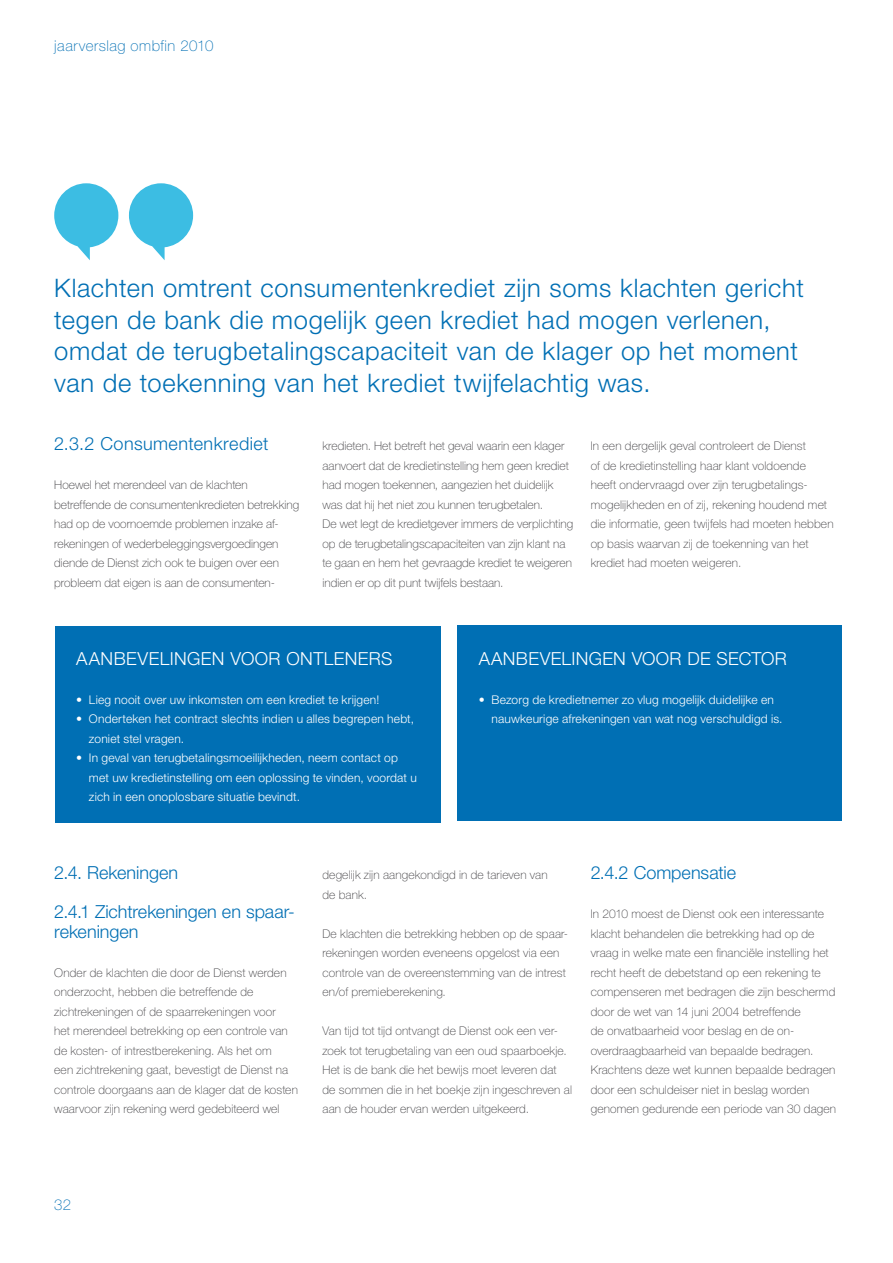
<style>
.page{position:relative;width:893px;height:1263px;background:#fff}
.page>*{position:absolute;margin:0;border:0;box-sizing:border-box;transform-origin:0 0}
.t1{font:300 25.5px/31.5px "Helvetica Neue LT Std";letter-spacing:.025em;color:#006fb4}
.t2{font:300 18px/39px "Helvetica Neue LT Std";color:#006fb4}
.t3{font:300 18px "Helvetica Neue LT Std";letter-spacing:.02em;color:#fff}
.t4{font:300 18px "Helvetica Neue LT Std";letter-spacing:.025em;color:#006fb4}
.t5{font:100 15px "Helvetica Neue LT Std";letter-spacing:.03em;color:#006fb4}
.t6{font:100 12px/19.5px "Helvetica Neue LT Std";letter-spacing:.01em;color:#3e3d40}
.t7{font:300 12px/19.5px "Helvetica Neue LT Std";letter-spacing:.015em;color:#fff}
</style>
<div class="page">
<div style="left:458px;top:626px;width:384px;height:195px;background:#006fb4"></div>
<div style="left:55px;top:626px;width:385px;height:196px;background:#006fb4"></div>
<svg style="left:54px;top:183px;width:64px;height:77px"></svg>
<svg style="left:129px;top:183px;width:64px;height:77px"></svg>
<p class="t5" style="left:54px;top:38px;width:161px">jaarverslag ombfin 2010</p>
<p class="t1" style="left:54px;top:272px;width:751px">Klachten omtrent consumentenkrediet zijn soms klachten gericht tegen de bank die mogelijk geen krediet had mogen verlenen, omdat de terugbetalingscapaciteit van de klager op het moment van de toekenning van het krediet twijfelachtig was.</p>
<h2 class="t4" style="left:54px;top:433px;width:216px">2.3.2 Consumentenkrediet</h2>
<p class="t6" style="left:54px;top:475px;width:246px">Hoewel het merendeel van de klachten betreffende de consumentenkredieten betrekking had op de voornoemde problemen inzake af&shy;rekeningen of wederbeleggingsvergoedingen diende de Dienst zich ook te buigen over een probleem dat eigen is aan de consumenten-</p>
<p class="t6" style="left:322px;top:436px;width:252px">kredieten. Het betreft het geval waarin een klager aanvoert dat de kredietinstelling hem geen krediet had mogen toekennen, aangezien het duidelijk was dat hij het niet zou kunnen terugbetalen.<br>De wet legt de kredietgever immers de verplichting op de terugbetalingscapaciteiten van zijn klant na te gaan en hem het gevraagde krediet te weigeren indien er op dit punt twijfels bestaan.</p>
<p class="t6" style="left:591px;top:436px;width:244px">In een dergelijk geval controleert de Dienst<br>of de kredietinstelling haar klant voldoende heeft ondervraagd over zijn terugbetalings&shy;mogelijkheden en of zij, rekening houdend met die informatie, geen twijfels had moeten hebben op basis waarvan zij de toekenning van het krediet had moeten weigeren.</p>
<h2 class="t3" style="left:76px;top:647px;width:50px">AANbevelingen</h2>
<h2 class="t3" style="left:230px;top:647px;width:14px">voor</h2>
<h2 class="t3" style="left:287px;top:647px;width:13px">ontleners</h2>
<p class="t7" style="left:76px;top:689px;width:305px">• Lieg nooit over uw inkomsten om een krediet te krijgen!</p>
<p class="t7" style="left:89px;top:709px;width:327px;text-indent:-13px">• Onderteken het contract slechts indien u alles begrepen hebt, zoniet stel vragen.</p>
<p class="t7" style="left:89px;top:748px;width:329px;text-indent:-13px">• In geval van terugbetalingsmoeilijkheden, neem contact op met uw kredietinstelling om een oplossing te vinden, voordat u zich in een onoplosbare situatie bevindt.</p>
<h2 class="t3" style="left:479px;top:647px;width:310px">AANBEVELINGEN VOOR DE SECTOR</h2>
<p class="t7" style="left:492px;top:689px;width:292px;text-indent:-13px">• Bezorg de kredietnemer zo vlug mogelijk duidelijke en nauwkeurige afrekeningen van wat nog verschuldigd is.</p>
<h2 class="t2" style="left:54px;top:853px;width:242px">2.4. Rekeningen<br>2.4.1 Zichtrekeningen en spaar-</h2>
<h2 class="t2" style="left:54px;top:911px;width:86px">rekeningen</h2>
<p class="t6" style="left:54px;top:963px;width:245px">Onder de klachten die door de Dienst werden onderzocht, hebben die betreffende de zichtrekeningen of de spaarrekeningen voor<br>het merendeel betrekking op een controle van de kosten- of intrestberekening. Als het om<br>een zichtrekening gaat, bevestigt de Dienst na controle doorgaans aan de klager dat de kosten waarvoor zijn rekening werd gedebiteerd wel</p>
<p class="t6" style="left:322px;top:865px;width:227px">degelijk zijn aangekondigd in de tarieven van de bank.</p>
<p class="t6" style="left:322px;top:924px;width:247px">De klachten die betrekking hebben op de spaar&shy;rekeningen worden eveneens opgelost via een controle van de overeenstemming van de intrest en/of premieberekening.</p>
<p class="t6" style="left:322px;top:1021px;width:251px">Van tijd tot tijd ontvangt de Dienst ook een ver&shy;zoek tot terugbetaling van een oud spaarboekje.<br>Het is de bank die het bewijs moet leveren dat de sommen die in het boekje zijn ingeschreven al aan de houder ervan werden uitgekeerd.</p>
<h2 class="t2" style="left:591px;top:853px;width:147px">2.4.2 Compensatie</h2>
<p class="t6" style="left:591px;top:904px;width:247px">In 2010 moest de Dienst ook een interessante klacht behandelen die betrekking had op de vraag in welke mate een financiële instelling het recht heeft de debetstand op een rekening te compenseren met bedragen die zijn beschermd door de wet van 14 juni 2004 betreffende<br>de onvatbaarheid voor beslag en de on&shy;overdraagbaarheid van bepaalde bedragen.<br>Krachtens deze wet kunnen bepaalde bedragen door een schuldeiser niet in beslag worden genomen gedurende een periode van 30 dagen</p>
<p class="t5" style="left:54px;top:1196px;width:18px">32</p>
</div>
